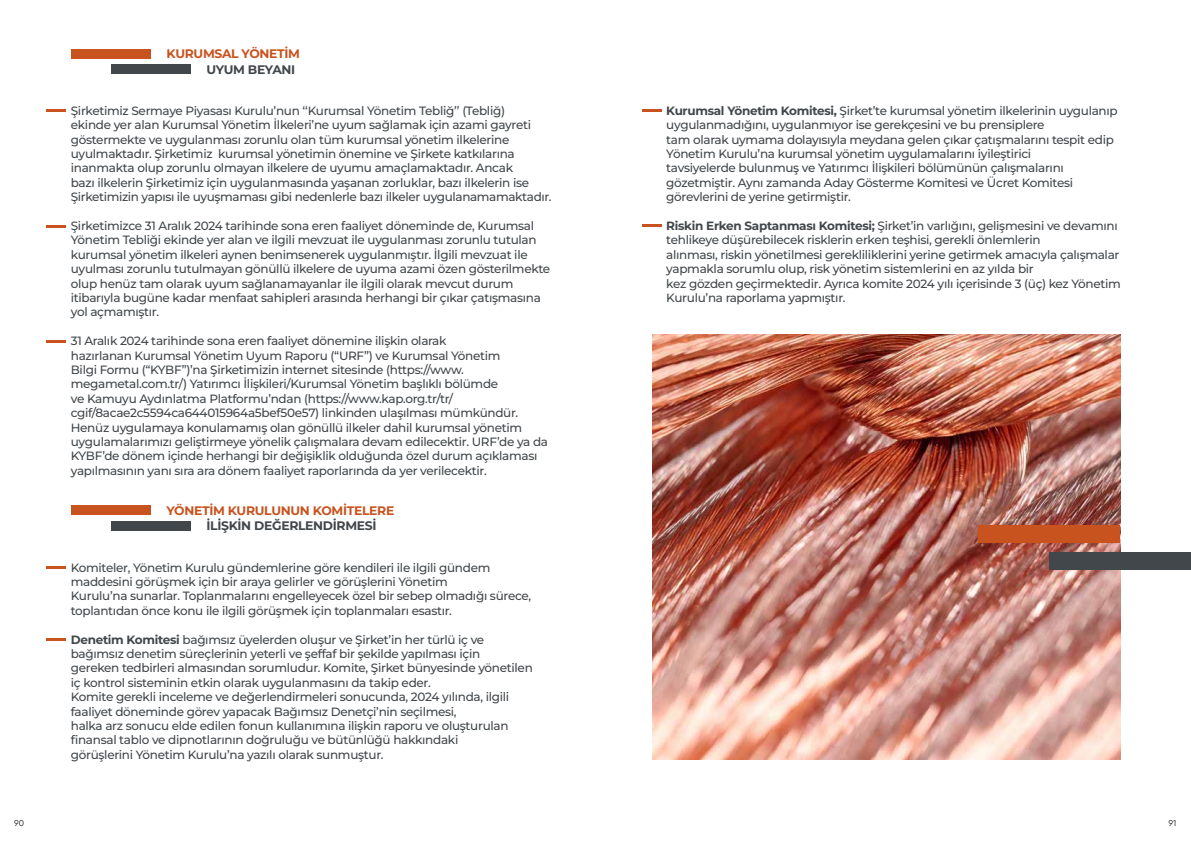
<style>
.page{position:relative;width:1191px;height:842px;background:#fff}
.page>*{position:absolute;margin:0;border:0;box-sizing:border-box;transform-origin:0 0}
.t1{font:700 12.4px "Montserrat";letter-spacing:-.025em;color:#c8531f}
.t2{font:700 12.4px "Montserrat";letter-spacing:-.025em;color:#41474b}
.t3{font:500 12px/14.4px "Montserrat";letter-spacing:-.025em;color:#41474b}
.t4{font:300 8px "New Hero";color:#000}
.s1{font-weight:700}
</style>
<div class="page">
<div style="left:71px;top:49px;width:80px;height:9px;background:#c8531f"></div>
<div style="left:111px;top:64px;width:79px;height:10px;background:#41474b"></div>
<hr style="left:46px;top:109px;width:20px;height:3px;background:#c8531f">
<hr style="left:642px;top:109px;width:20px;height:3px;background:#c8531f">
<hr style="left:46px;top:225px;width:20px;height:2px;background:#c8531f">
<hr style="left:642px;top:224px;width:20px;height:3px;background:#c8531f">
<hr style="left:46px;top:340px;width:20px;height:3px;background:#c8531f">
<div style="left:71px;top:506px;width:80px;height:9px;background:#c8531f"></div>
<div style="left:111px;top:521px;width:79px;height:9px;background:#41474b"></div>
<hr style="left:46px;top:566px;width:20px;height:3px;background:#c8531f">
<hr style="left:46px;top:638px;width:20px;height:3px;background:#c8531f">
<img style="left:652px;top:334px;width:468px;height:426px">
<div style="left:978px;top:525px;width:142px;height:17px;background:#c8531f"></div>
<div style="left:1049px;top:552px;width:142px;height:17px;background:#41474b"></div>
<p class="t1" style="left:167px;top:45px;width:135px">KURUMSAL YÖNETİM</p>
<p class="t2" style="left:206px;top:60px;width:90px">UYUM BEYANI</p>
<p class="t3" style="left:71px;top:103px;width:482px">Şirketimiz Sermaye Piyasası Kurulu’nun ‘‘Kurumsal Yönetim Tebliğ’’ (Tebliğ)<br>ekinde yer alan Kurumsal Yönetim İlkeleri’ne uyum sağlamak için azami gayreti göstermekte ve uygulanması zorunlu olan tüm kurumsal yönetim ilkelerine uyulmaktadır. Şirketimiz kurumsal yönetimin önemine ve Şirkete katkılarına inanmakta olup zorunlu olmayan ilkelere de uyumu amaçlamaktadır. Ancak<br>bazı ilkelerin Şirketimiz için uygulanmasında yaşanan zorluklar, bazı ilkelerin ise Şirketimizin yapısı ile uyuşmaması gibi nedenlerle bazı ilkeler uygulanamamaktadır.</p>
<p class="t3" style="left:71px;top:218px;width:481px">Şirketimizce 31 Aralık 2024 tarihinde sona eren faaliyet döneminde de, Kurumsal Yönetim Tebliği ekinde yer alan ve ilgili mevzuat ile uygulanması zorunlu tutulan kurumsal yönetim ilkeleri aynen benimsenerek uygulanmıştır. İlgili mevzuat ile uyulması zorunlu tutulmayan gönüllü ilkelere de uyuma azami özen gösterilmekte olup henüz tam olarak uyum sağlanamayanlar ile ilgili olarak mevcut durum itibarıyla bugüne kadar menfaat sahipleri arasında herhangi bir çıkar çatışmasına yol açmamıştır.</p>
<p class="t3" style="left:71px;top:333px;width:479px">31 Aralık 2024 tarihinde sona eren faaliyet dönemine ilişkin olarak<br>hazırlanan Kurumsal Yönetim Uyum Raporu (“URF”) ve Kurumsal Yönetim<br>Bilgi Formu (“KYBF”)’na Şirketimizin internet sitesinde (https://www. megametal.com.tr/) Yatırımcı İlişkileri/Kurumsal Yönetim başlıklı bölümde<br>ve Kamuyu Aydınlatma Platformu’ndan (https://www.kap.org.tr/tr/ cgif/8acae2c5594ca644015964a5bef50e57) linkinden ulaşılması mümkündür.<br>Henüz uygulamaya konulamamış olan gönüllü ilkeler dahil kurumsal yönetim uygulamalarımızı geliştirmeye yönelik çalışmalara devam edilecektir. URF’de ya da KYBF’de dönem içinde herhangi bir değişiklik olduğunda özel durum açıklaması yapılmasının yanı sıra ara dönem faaliyet raporlarında da yer verilecektir.</p>
<p class="t1" style="left:167px;top:502px;width:229px">YÖNETİM KURULUNUN KOMİTELERE</p>
<p class="t2" style="left:206px;top:517px;width:172px">İLİŞKİN DEĞERLENDİRMESİ</p>
<p class="t3" style="left:71px;top:560px;width:462px">Komiteler, Yönetim Kurulu gündemlerine göre kendileri ile ilgili gündem maddesini görüşmek için bir araya gelirler ve görüşlerini Yönetim<br>Kurulu’na sunarlar. Toplanmalarını engelleyecek özel bir sebep olmadığı sürece, toplantıdan önce konu ile ilgili görüşmek için toplanmaları esastır.</p>
<p class="t3" style="left:71px;top:632px;width:463px"><span class="s1">Denetim Komitesi</span> bağımsız üyelerden oluşur ve Şirket’in her türlü iç ve bağımsız denetim süreçlerinin yeterli ve şeffaf bir şekilde yapılması için<br>gereken tedbirleri almasından sorumludur. Komite, Şirket bünyesinde yönetilen iç kontrol sisteminin etkin olarak uygulanmasını da takip eder.<br>Komite gerekli inceleme ve değerlendirmeleri sonucunda, 2024 yılında, ilgili faaliyet döneminde görev yapacak Bağımsız Denetçi’nin seçilmesi,<br>halka arz sonucu elde edilen fonun kullanımına ilişkin raporu ve oluşturulan finansal tablo ve dipnotlarının doğruluğu ve bütünlüğü hakkındaki<br>görüşlerini Yönetim Kurulu’na yazılı olarak sunmuştur.</p>
<p class="t3" style="left:666px;top:103px;width:453px"><span class="s1">Kurumsal Yönetim Komitesi,</span> Şirket’te kurumsal yönetim ilkelerinin uygulanıp uygulanmadığını, uygulanmıyor ise gerekçesini ve bu prensiplere<br>tam olarak uymama dolayısıyla meydana gelen çıkar çatışmalarını tespit edip Yönetim Kurulu’na kurumsal yönetim uygulamalarını iyileştirici<br>tavsiyelerde bulunmuş ve Yatırımcı İlişkileri bölümünün çalışmalarını gözetmiştir. Aynı zamanda Aday Gösterme Komitesi ve Ücret Komitesi görevlerini de yerine getirmiştir.</p>
<p class="t3" style="left:666px;top:218px;width:456px"><span class="s1">Riskin Erken Saptanması Komitesi;</span> Şirket’in varlığını, gelişmesini ve devamını tehlikeye düşürebilecek risklerin erken teşhisi, gerekli önlemlerin<br>alınması, riskin yönetilmesi gerekliliklerini yerine getirmek amacıyla çalışmalar yapmakla sorumlu olup, risk yönetim sistemlerini en az yılda bir<br>kez gözden geçirmektedir. Ayrıca komite 2024 yılı içerisinde 3 (üç) kez Yönetim Kurulu’na raporlama yapmıştır.</p>
<p class="t4" style="left:14px;top:818px;width:12px">90</p>
<p class="t4" style="left:1168px;top:818px;width:10px">91</p>
</div>
